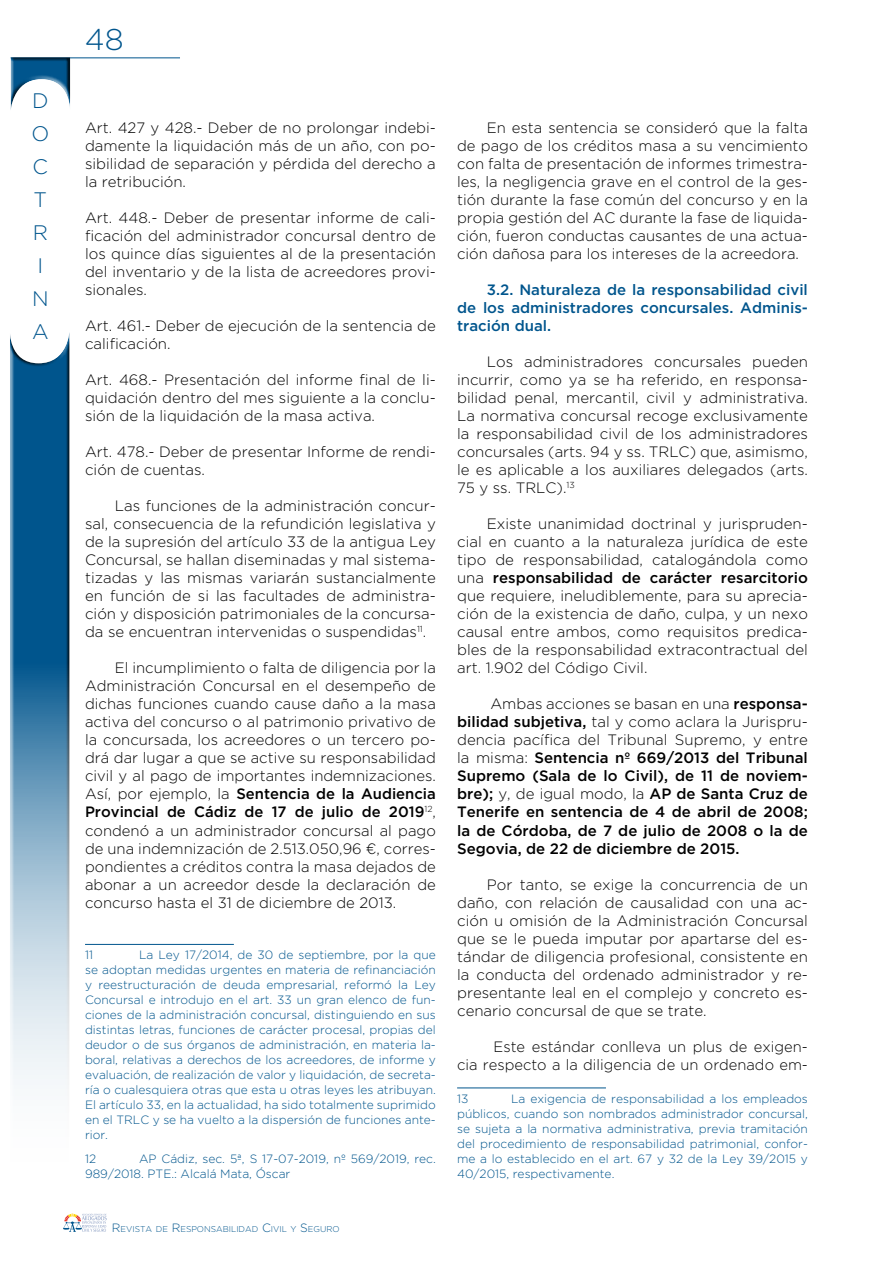
<style>
.page{position:relative;width:893px;height:1263px;background:#fff}
.page>*{position:absolute;margin:0;border:0;box-sizing:border-box;transform-origin:0 0}
.t1{font:300 30px "Gotham";color:#00558d}
.t2{font:300 21px/33px "Gotham";color:#00558d}
.t3{font:300 15px/18px "Gotham";color:#000;text-align:justify}
.t4{font:500 15px/18px "Gotham";color:#000;text-align:justify}
.t5{font:500 15px/18px "Gotham";color:#00558d;text-align:justify}
.t6{font:300 12px/15px "Gotham";color:#00558d;text-align:justify}
.t7{font:300 8.4px "Gotham";color:#00558d}
.s1{font-weight:500}
.s2{font-size:12px}
.s3{font-weight:300}
</style>
<div class="page">
<hr style="left:11px;top:57px;width:169px;height:1px;background:#00558d">
<div style="left:10px;top:56px;width:63px;height:59px;background:#000;opacity:.75"></div>
<div style="left:8px;top:328px;width:62px;height:868px;background:#000;opacity:.75"></div>
<svg style="left:63px;top:1213px;width:44px;height:19px"></svg>
<hr style="left:85px;top:944px;width:149px;height:1px;background:#00558d">
<hr style="left:457px;top:1088px;width:149px;height:1px;background:#00558d">
<h2 class="t2" style="left:31px;top:84px;width:19px">D<br>O<br>C<br>T<br>R<br>I<br>N<br>A</h2>
<h1 class="t1" style="left:85px;top:24px;width:40px">48</h1>
<p class="t3" style="left:85px;top:118px;width:352px">Art. 427 y 428.- Deber de no prolongar indebi&shy;damente la liquidación más de un año, con po&shy;sibilidad de separación y pérdida del derecho a la retribución.</p>
<p class="t3" style="left:85px;top:208px;width:352px">Art. 448.- Deber de presentar informe de cali&shy;ficación del administrador concursal dentro de los quince días siguientes al de la presentación del inventario y de la lista de acreedores provi&shy;sionales.</p>
<p class="t3" style="left:85px;top:316px;width:352px">Art. 461.- Deber de ejecución de la sentencia de calificación.</p>
<p class="t3" style="left:85px;top:371px;width:352px">Art. 468.- Presentación del informe final de li&shy;quidación dentro del mes siguiente a la conclu&shy;sión de la liquidación de la masa activa.</p>
<p class="t3" style="left:85px;top:443px;width:352px">Art. 478.- Deber de presentar Informe de rendi&shy;ción de cuentas.</p>
<p class="t3" style="left:85px;top:497px;width:352px;text-indent:30px">Las funciones de la administración concur&shy;sal, consecuencia de la refundición legislativa y de la supresión del artículo 33 de la antigua Ley Concursal, se hallan diseminadas y mal sistema&shy;tizadas y las mismas variarán sustancialmente en función de si las facultades de administra&shy;ción y disposición patrimoniales de la concursa&shy;da se encuentran intervenidas o suspendidas<sup>11</sup>.</p>
<p class="t3" style="left:85px;top:659px;width:352px;text-indent:30px">El incumplimiento o falta de diligencia por la Administración Concursal en el desempeño de dichas funciones cuando cause daño a la masa activa del concurso o al patrimonio privativo de la concursada, los acreedores o un tercero po&shy;drá dar lugar a que se active su responsabilidad civil y al pago de importantes indemnizaciones.<br>Así, por ejemplo, la <span class="s1">Sentencia de la Audiencia Provincial de Cádiz de 17 de julio de 2019</span><sup>12</sup>, condenó a un administrador concursal al pago de una indemnización de 2.513.050,96 €, corres&shy;pondientes a créditos contra la masa dejados de abonar a un acreedor desde la declaración de concurso hasta el 31 de diciembre de 2013.</p>
<p class="t6" style="left:85px;top:947px;width:352px;text-indent:54px">La Ley 17/2014, de 30 de septiembre, por la que se adoptan medidas urgentes en materia de refinanciación y reestructuración de deuda empresarial, reformó la Ley Concursal e introdujo en el art. 33 un gran elenco de fun&shy;ciones de la administración concursal, distinguiendo en sus distintas letras, funciones de carácter procesal, propias del deudor o de sus órganos de administración, en materia la&shy;boral, relativas a derechos de los acreedores, de informe y evaluación, de realización de valor y liquidación, de secreta&shy;ría o cualesquiera otras que esta u otras leyes les atribuyan.<br>El artículo 33, en la actualidad, ha sido totalmente suprimido en el TRLC y se ha vuelto a la dispersión de funciones ante&shy;rior.</p>
<p class="t6" style="left:85px;top:1151px;width:13px">12</p>
<p class="t6" style="left:85px;top:947px;width:10px">11</p>
<p class="t6" style="left:85px;top:1151px;width:352px;text-indent:54px">AP Cádiz, sec. 5ª, S 17-07-2019, nº 569/2019, rec.<br>989/2018. PTE.: Alcalá Mata, Óscar</p>
<p class="t7" style="left:112px;top:1224px;width:229px"><span class="s2">R</span>EVISTA DE <span class="s2">R</span>ESPONSABILIDAD <span class="s2">C</span>IVIL Y <span class="s2">S</span> EGURO</p>
<p class="t3" style="left:457px;top:118px;width:352px;text-indent:30px">En esta sentencia se consideró que la falta de pago de los créditos masa a su vencimiento con falta de presentación de informes trimestra&shy;les, la negligencia grave en el control de la ges&shy;tión durante la fase común del concurso y en la propia gestión del AC durante la fase de liquida&shy;ción, fueron conductas causantes de una actua&shy;ción dañosa para los intereses de la acreedora.</p>
<p class="t5" style="left:457px;top:280px;width:352px;text-indent:30px">3.2. Naturaleza de la responsabilidad civil de los administradores concursales. Adminis&shy;tración dual.</p>
<p class="t3" style="left:457px;top:353px;width:352px;text-indent:30px">Los administradores concursales pueden incurrir, como ya se ha referido, en responsa&shy;bilidad penal, mercantil, civil y administrativa.<br>La normativa concursal recoge exclusivamente la responsabilidad civil de los administradores concursales (arts. 94 y ss. TRLC) que, asimismo, le es aplicable a los auxiliares delegados (arts.<br>75 y ss. TRLC).<sup>13</sup></p>
<p class="t3" style="left:457px;top:515px;width:352px;text-indent:30px">Existe unanimidad doctrinal y jurispruden&shy;cial en cuanto a la naturaleza jurídica de este tipo de responsabilidad, catalogándola como una <span class="s1">responsabilidad de carácter resarcitorio </span>que requiere, ineludiblemente, para su aprecia&shy;ción de la existencia de daño, culpa, y un nexo causal entre ambos, como requisitos predica&shy;bles de la responsabilidad extracontractual del art. 1.902 del Código Civil.</p>
<p class="t4" style="left:457px;top:695px;width:352px;text-indent:33px"><span class="s3">Ambas acciones se basan en una</span> responsa&shy;bilidad subjetiva, <span class="s3">tal y como aclara la Jurispru&shy;dencia pacífica del Tribunal Supremo, y entre la misma:</span> Sentencia nº 669/2013 del Tribunal Supremo (Sala de lo Civil), de 11 de noviem&shy;bre); <span class="s3">y, de igual modo, la</span> AP de Santa Cruz de Tenerife en sentencia de 4 de abril de 2008; la de Córdoba, de 7 de julio de 2008 o la de Segovia, de 22 de diciembre de 2015.</p>
<p class="t3" style="left:457px;top:875px;width:352px;text-indent:30px">Por tanto, se exige la concurrencia de un daño, con relación de causalidad con una ac&shy;ción u omisión de la Administración Concursal que se le pueda imputar por apartarse del es&shy;tándar de diligencia profesional, consistente en la conducta del ordenado administrador y re&shy;presentante leal en el complejo y concreto es&shy;cenario concursal de que se trate.</p>
<p class="t3" style="left:457px;top:1037px;width:352px;text-align:right">Este estándar conlleva un plus de exigen-<br>cia respecto a la diligencia de un ordenado em-</p>
<p class="t6" style="left:457px;top:1091px;width:13px">13</p>
<p class="t6" style="left:457px;top:1091px;width:352px;text-indent:54px">La exigencia de responsabilidad a los empleados públicos, cuando son nombrados administrador concursal, se sujeta a la normativa administrativa, previa tramitación del procedimiento de responsabilidad patrimonial, confor&shy;me a lo establecido en el art. 67 y 32 de la Ley 39/2015 y 40/2015, respectivamente.</p>
</div>
